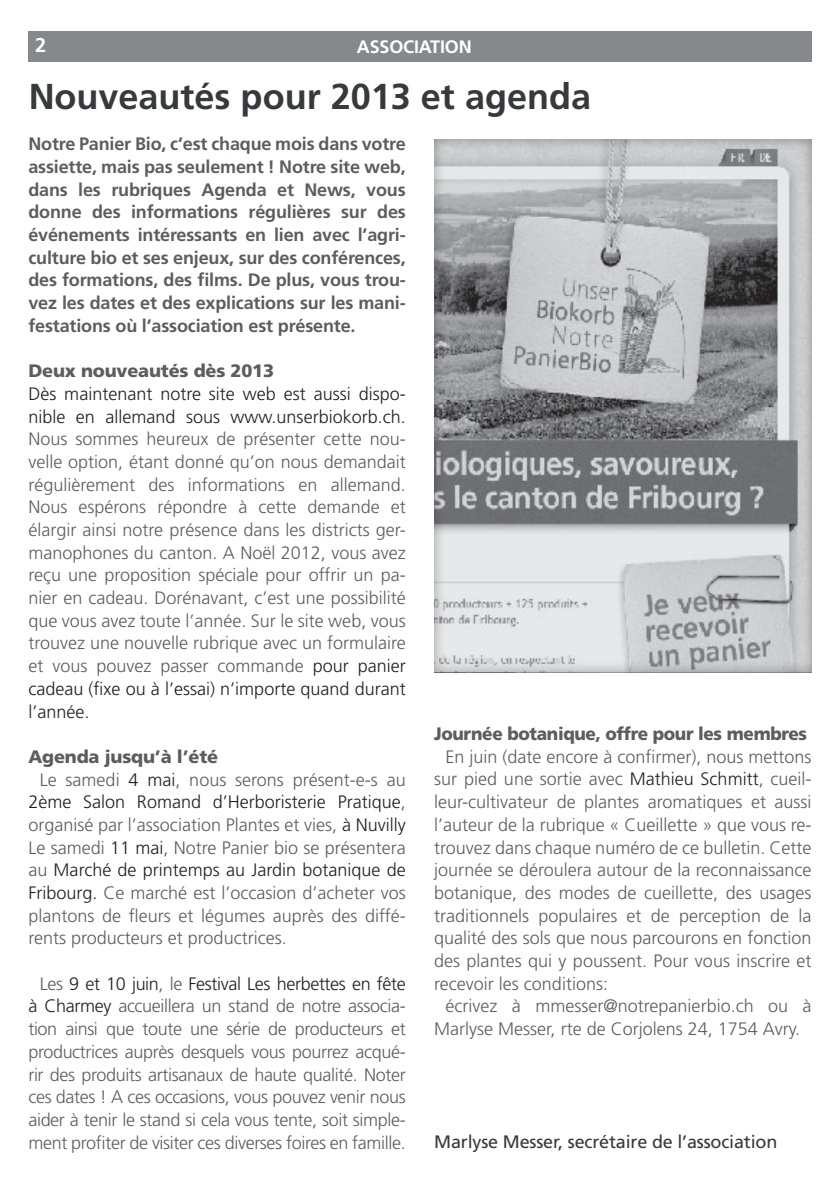
<style>
.page{position:relative;width:840px;height:1191px;background:#fff}
.page>*{position:absolute;margin:0;border:0;box-sizing:border-box;transform-origin:0 0}
.t1{font:700 36px "Frutiger";color:#363a3d}
.t2{font:700 20px "Frutiger";color:#fff}
.t3{font:300 18px/22.6px "Frutiger";color:#5b5e61;text-align:justify}
.t4{font:700 18px/22.6px "Frutiger";letter-spacing:-.01em;color:#5b5e61;text-align:justify}
.t5{font:300 18px/22.6px "Frutiger";color:#231f20}
.t6{font:900 18px "Frutiger";letter-spacing:-.01em;color:#5b5e61}
.t7{font:18px "Frutiger";letter-spacing:-.01em;color:#363a3d}
.t8{font:900 18px "Frutiger";letter-spacing:-.01em;color:#5b5e61;scale:.95 1}
.t9{font:700 18px "Frutiger";letter-spacing:-.01em;color:#fff}
.s1{color:#231f20}
.s2{color:#5b5e61}
</style>
<div class="page">
<div style="left:28px;top:31px;width:783px;height:30px;background:#86898c"></div>
<div style="left:430px;top:138px;width:382px;height:534px;background:#5b5e61;opacity:.55"></div>
<p class="t2" style="left:35px;top:33px;width:13px">2</p>
<p class="t9" style="left:356px;top:36px;width:114px">association</p>
<h1 class="t1" style="left:28px;top:76px;width:564px">Nouveautés pour 2013 et agenda</h1>
<p class="t4" style="left:28px;top:133px;width:379px">Notre Panier Bio, c’est chaque mois dans votre assiette, mais pas seulement ! Notre site web, dans les rubriques Agenda et News, vous donne des informations régulières sur des événements intéressants en lien avec l’agri&shy;culture bio et ses enjeux, sur des conférences, des formations, des films. De plus, vous trou&shy;vez les dates et des explications sur les mani&shy;festations où l’association est présente.</p>
<p class="t6" style="left:28px;top:360px;width:247px">Deux nouveautés dès 2013</p>
<p class="t5" style="left:28px;top:382px;width:379px">Dès maintenant notre site web est aussi dispo&shy;nible en allemand sous www.unserbiokorb.ch.</p>
<p class="t3" style="left:28px;top:428px;width:379px">Nous sommes heureux de présenter cette nou&shy;velle option, étant donné qu’on nous demandait régulièrement des informations en allemand.<br>Nous espérons répondre à cette demande et élargir ainsi notre présence dans les districts ger&shy;manophones du canton. A Noël 2012, vous avez reçu une proposition spéciale pour offrir un pa&shy;nier en cadeau. Dorénavant, c’est une possibilité que vous avez toute l’année. Sur le site web, vous trouvez une nouvelle rubrique avec un formulaire et vous pouvez passer commande <span class="s1">pour panier cadeau (fixe ou à l’essai) n’importe quand durant l’année.</span></p>
<p class="t6" style="left:28px;top:745px;width:191px">Agenda jusqu’à l’été</p>
<p class="t3" style="left:40px;top:768px;width:367px">Le samedi <span class="s1">4 mai</span>, nous serons présent-e-s au</p>
<p class="t5" style="left:28px;top:791px;width:378px">2ème Salon Romand d’Herboristerie Pratique<span class="s2">,</span></p>
<p class="t3" style="left:28px;top:813px;width:379px">organisé par l’association Plantes et vies, <span class="s1">à Nuvilly</span></p>
<p class="t3" style="left:28px;top:836px;width:379px">Le samedi <span class="s1">11 mai</span>, Notre Panier bio se présentera</p>
<p class="t5" style="left:28px;top:859px;width:379px"><span class="s2">au</span> Marché de printemps au Jardin botanique de</p>
<p class="t3" style="left:28px;top:881px;width:378px"><span class="s1">Fribourg.</span> Ce marché est l’occasion d’acheter vos</p>
<p class="t3" style="left:28px;top:904px;width:379px">plantons de fleurs et légumes auprès des diffé-</p>
<p class="t3" style="left:28px;top:927px;width:260px">rents producteurs et productrices.</p>
<p class="t3" style="left:28px;top:972px;width:379px;text-indent:11px">Les <span class="s1">9 et 10 juin</span>, le <span class="s1">Festival Les herbettes en fête à Charmey</span> accueillera un stand de notre associa&shy;tion ainsi que toute une série de producteurs et productrices auprès desquels vous pourrez acqué&shy;rir des produits artisanaux de haute qualité. Noter ces dates ! A ces occasions, vous pouvez venir nous aider à tenir le stand si cela vous tente, soit simple&shy;ment profiter de visiter ces diverses foires en famille.</p>
<p class="t8" style="left:434px;top:723px;width:394px">Journée botanique, offre pour les membres</p>
<p class="t3" style="left:434px;top:745px;width:379px;text-indent:11px">En juin (date encore à confirmer), nous mettons sur pied une sortie avec <span class="s1">Mathieu Schmitt</span>, cueil&shy;leur-cultivateur de plantes aromatiques et aussi l’auteur de la rubrique « Cueillette » que vous re&shy;trouvez dans chaque numéro de ce bulletin. Cette journée se déroulera autour de la reconnaissance botanique, des modes de cueillette, des usages traditionnels populaires et de perception de la qualité des sols que nous parcourons en fonction des plantes qui y poussent. Pour vous inscrire et recevoir les conditions:</p>
<p class="t3" style="left:434px;top:995px;width:379px;text-indent:11px">écrivez à mmesser@notrepanierbio.ch ou à<br>Marlyse Messer, rte de Corjolens 24, 1754 Avry.</p>
<p class="t7" style="left:434px;top:1131px;width:344px">Marlyse Messer, secrétaire de l’association</p>
</div>
